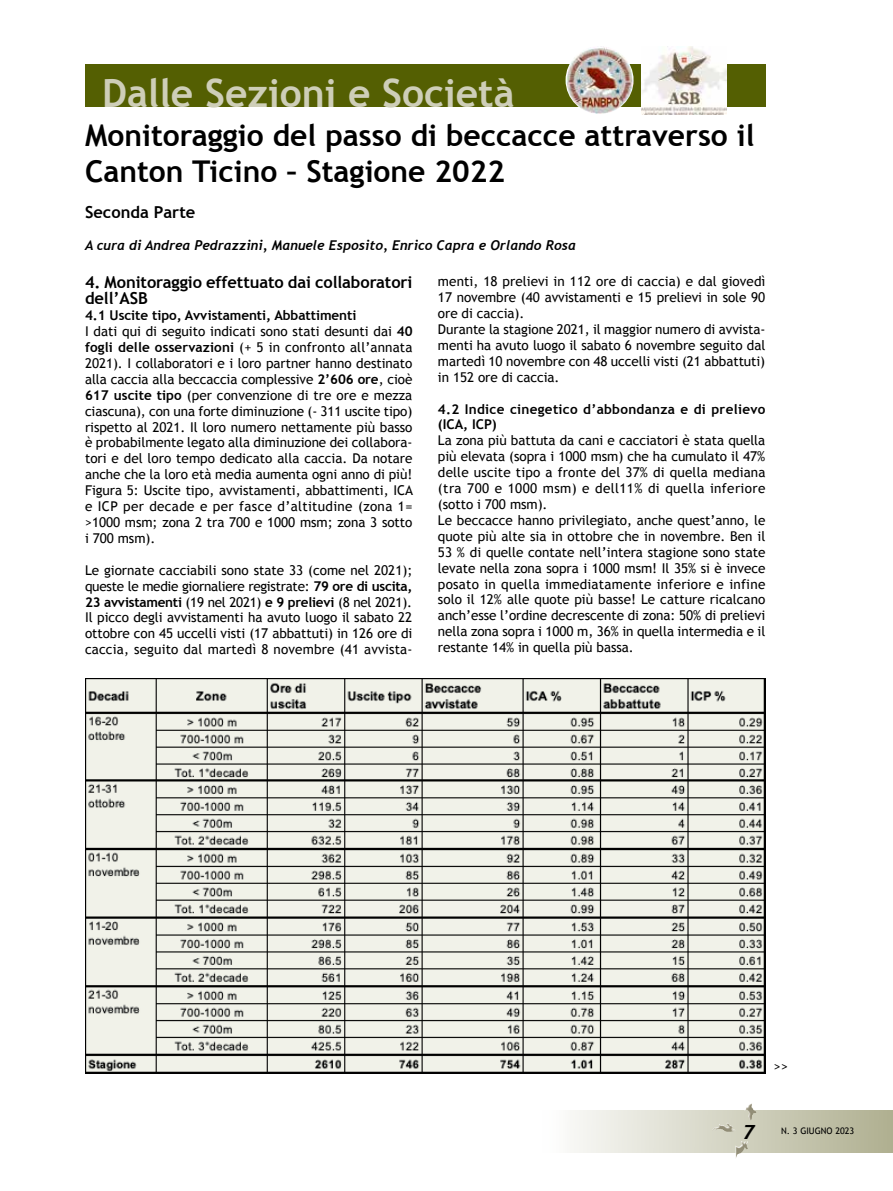
<style>
.page{position:relative;width:893px;height:1191px;background:#fff}
.page>*{position:absolute;margin:0;border:0;box-sizing:border-box;transform-origin:0 0}
.t1{font:700 39px "Trebuchet MS";color:#ceceb8}
.t2{font:700 30px/36px "Trebuchet MS";color:#000}
.t3{font:italic 700 19.5px "Trebuchet";color:#000}
.t4{font:700 16.5px/15.9px "Trebuchet MS";letter-spacing:-.005em;color:#000}
.t5{font:13.5px/15.9px "Trebuchet MS";letter-spacing:-.005em;color:#000}
.t6{font:italic 700 13.5px "Trebuchet";color:#000}
.t7{font:700 13.5px/15.9px "Trebuchet MS";letter-spacing:.02em;color:#000}
.t8{font:9px "Trebuchet MS";color:#000}
.s1{font-weight:700}
</style>
<div class="page">
<div style="left:85px;top:64px;width:680px;height:42px;background:#545f02"></div>
<img style="left:566px;top:46px;width:68px;height:68px;border-radius:34px">
<img style="left:642px;top:46px;width:85px;height:68px">
<img style="left:85px;top:679px;width:680px;height:394px">
<div style="left:540px;top:1110px;width:353px;height:42px;background:linear-gradient(to right,#fefefe,#adad8e)"></div>
<img style="left:712px;top:1103px;width:44px;height:43px">
<h1 class="t1" style="left:102px;top:68px;width:414px">Dalle Sezioni e Società</h1>
<h2 class="t2" style="left:85px;top:117px;width:671px">Monitoraggio del passo di beccacce attraverso il<br>Canton Ticino – Stagione 2022</h2>
<p class="t4" style="left:85px;top:204px;width:112px">Seconda Parte</p>
<p class="t6" style="left:85px;top:237px;width:492px">A cura di Andrea Pedrazzini, Manuele Esposito, Enrico Capra e Orlando Rosa</p>
<p class="t4" style="left:85px;top:274px;width:329px">4. Monitoraggio effettuato dai collaboratori dell’ASB</p>
<p class="t5" style="left:85px;top:308px;width:329px"><span class="s1">4.1 Uscite tipo, Avvistamenti, Abbattimenti<br></span>I dati qui di seguito indicati sono stati desunti dai <span class="s1">40 fogli delle osservazioni</span> (+ 5 in confronto all’annata 2021). I collaboratori e i loro partner hanno destinato alla caccia alla beccaccia complessive <span class="s1">2’606 ore</span>, cioè <span class="s1">617 uscite tipo</span> (per convenzione di tre ore e mezza ciascuna), con una forte diminuzione (- 311 uscite tipo) rispetto al 2021. Il loro numero nettamente più basso è probabilmente legato alla diminuzione dei collabora&shy;tori e del loro tempo dedicato alla caccia. Da notare anche che la loro età media aumenta ogni anno di più!<br>Figura 5: Uscite tipo, avvistamenti, abbattimenti, ICA e ICP per decade e per fasce d’altitudine (zona 1= &gt;1000 msm; zona 2 tra 700 e 1000 msm; zona 3 sotto i 700 msm).</p>
<p class="t5" style="left:85px;top:562px;width:329px;text-align:justify">Le giornate cacciabili sono state 33 (come nel 2021); queste le medie giornaliere registrate: <span class="s1">79 ore di uscita, 23 avvistamenti</span> (19 nel 2021) <span class="s1">e 9 prelievi</span> (8 nel 2021).<br>Il picco degli avvistamenti ha avuto luogo il sabato 22 ottobre con 45 uccelli visti (17 abbattuti) in 126 ore di caccia, seguito dal martedì 8 novembre (41 avvista-</p>
<p class="t5" style="left:438px;top:274px;width:329px">menti, 18 prelievi in 112 ore di caccia) e dal giovedì 17 novembre (40 avvistamenti e 15 prelievi in sole 90 ore di caccia).<br>Durante la stagione 2021, il maggior numero di avvista&shy;menti ha avuto luogo il sabato 6 novembre seguito dal martedì 10 novembre con 48 uccelli visti (21 abbattuti) in 152 ore di caccia.</p>
<p class="t7" style="left:438px;top:401px;width:329px">4.2 Indice cinegetico d’abbondanza e di prelievo (ICA, ICP)</p>
<p class="t5" style="left:438px;top:433px;width:329px">La zona più battuta da cani e cacciatori è stata quella più elevata (sopra i 1000 msm) che ha cumulato il 47% delle uscite tipo a fronte del 37% di quella mediana (tra 700 e 1000 msm) e dell11% di quella inferiore (sotto i 700 msm).<br>Le beccacce hanno privilegiato, anche quest’anno, le quote più alte sia in ottobre che in novembre. Ben il 53 % di quelle contate nell’intera stagione sono state levate nella zona sopra i 1000 msm! Il 35% si è invece posato in quella immediatamente inferiore e infine solo il 12% alle quote più basse! Le catture ricalcano anch’esse l’ordine decrescente di zona: 50% di prelievi nella zona sopra i 1000 m, 36% in quella intermedia e il restante 14% in quella più bassa.</p>
<p class="t5" style="left:774px;top:1058px;width:16px">&gt;&gt;</p>
<h3 class="t3" style="left:743px;top:1119px;width:13px">7</h3>
<p class="t8" style="left:781px;top:1125px;width:75px">N. 3 GIUGNO 2023</p>
</div>
